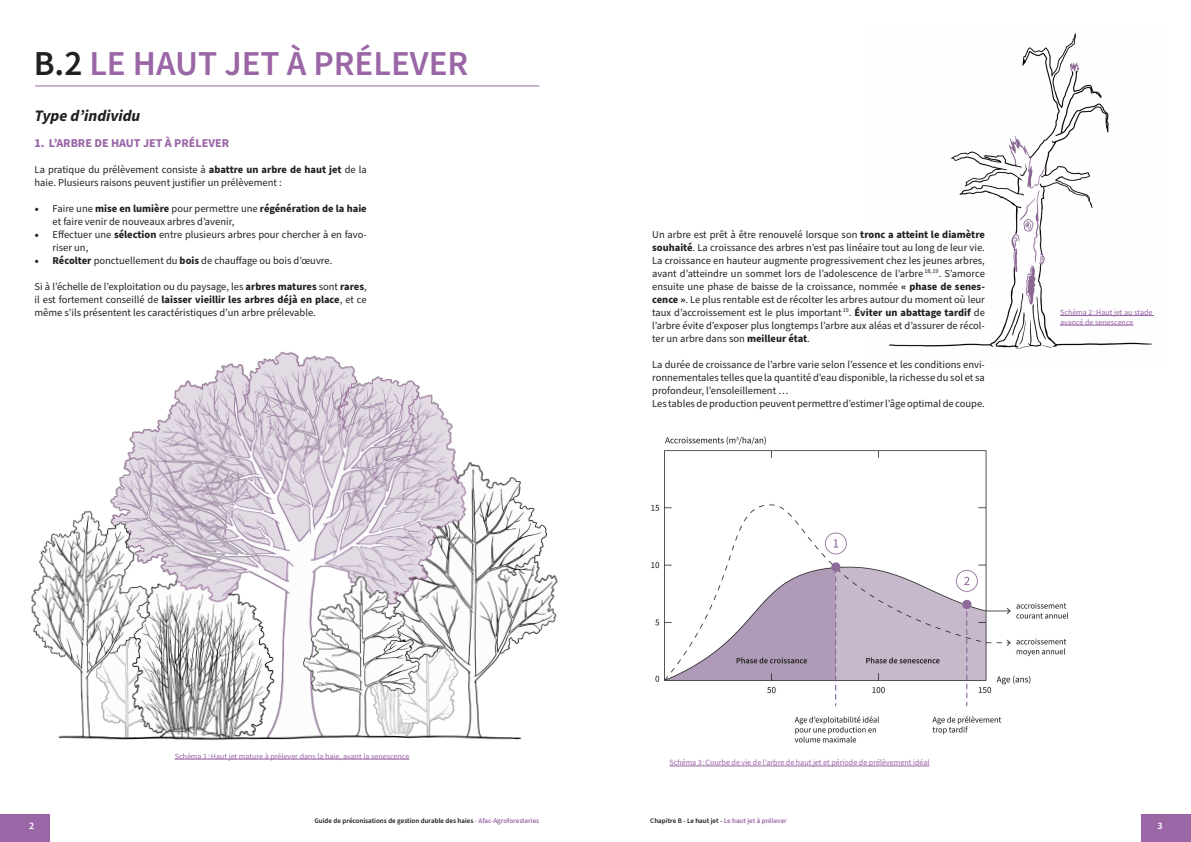
<style>
.page{position:relative;width:1191px;height:842px;background:#fff}
.page>*{position:absolute;margin:0;border:0;box-sizing:border-box;transform-origin:0 0}
.t1{font:600 35px "Source Sans Pro";color:#9a66a6}
.t2{font:italic 700 16px "Source Sans Pro";color:#231f20}
.t3{font:700 12px "Source Sans Pro";color:#9a66a6}
.t4{font:10.5px/13px "Source Sans Pro";color:#231f20}
.t5{font:600 10px "Source Sans Pro";color:#fff}
.t6{font:8px/9.6px "Source Sans Pro";color:#9a66a6}
.t7{font:600 7px "Source Sans Pro";color:#231f20}
.s1{color:#231f20}
.s2{font-weight:700}
.s3{font-family:"Minion Pro";font-size:12px}
.s4{color:#9a66a6}
</style>
<div class="page">
<div style="left:1141px;top:814px;width:50px;height:28px;background:#9a66a6"></div>
<div style="left:0;top:814px;width:50px;height:28px;background:#9a66a6"></div>
<hr style="left:35px;top:85px;width:504px;height:1px;background:#9a66a6">
<img style="left:31px;top:351px;width:527px;height:409px">
<hr style="left:175px;top:759px;width:234px;height:1px;background:#9a66a6">
<img style="left:651px;top:436px;width:418px;height:307px">
<img style="left:889px;top:33px;width:264px;height:316px">
<hr style="left:1060px;top:315px;width:94px;height:1px;background:#9a66a6">
<hr style="left:1060px;top:325px;width:73px;height:1px;background:#9a66a6">
<hr style="left:669px;top:766px;width:260px;height:1px;background:#9a66a6">
<p class="t1" style="left:34px;top:40px;width:436px"><span class="s1">B.2</span> LE HAUT JET À PRÉLEVER</p>
<p class="t2" style="left:35px;top:104px;width:107px">Type d’individu</p>
<p class="t3" style="left:35px;top:134px;width:196px">1. L’ARBRE DE HAUT JET À PRÉLEVER</p>
<p class="t4" style="left:35px;top:163px;width:334px">La pratique du prélèvement consiste à <span class="s2">abattre un arbre de haut jet</span> de la haie. Plusieurs raisons peuvent justifier un prélèvement :</p>
<p class="t4" style="left:53px;top:202px;width:316px;text-indent:-18px"><span class="s3">•</span> Faire une <span class="s2">mise en lumière</span> pour permettre une <span class="s2">régénération de la haie </span>et faire venir de nouveaux arbres d’avenir,</p>
<p class="t4" style="left:53px;top:228px;width:316px;text-indent:-18px"><span class="s3">•</span> Effectuer une <span class="s2">sélection</span> entre plusieurs arbres pour chercher à en favo&shy;riser un,</p>
<p class="t4" style="left:35px;top:254px;width:299px"><span class="s3">•</span> <span class="s2">Récolter</span> ponctuellement du <span class="s2">bois</span> de chauffage ou bois d’œuvre.</p>
<p class="t4" style="left:35px;top:280px;width:334px;text-align:justify">Si à l’échelle de l’exploitation ou du paysage, les <span class="s2">arbres matures</span> sont <span class="s2">rares</span>, il est fortement conseillé de <span class="s2">laisser vieillir les arbres déjà en place</span>, et ce même s’ils présentent les caractéristiques d’un arbre prélevable.</p>
<p class="t6" style="left:175px;top:751px;width:236px">Schéma 1 : Haut jet mature à prélever dans la haie, avant la senescence</p>
<p class="t4" style="left:652px;top:228px;width:334px;text-align:justify">Un arbre est prêt à être renouvelé lorsque son <span class="s2">tronc a atteint le diamètre souhaité</span>. La croissance des arbres n’est pas linéaire tout au long de leur vie.<br>La croissance en hauteur augmente progressivement chez les jeunes arbres, avant d’atteindre un sommet lors de l’adolescence de l’arbre <sup>18,</sup> <sup>19</sup>. S’amorce ensuite une phase de baisse de la croissance, nommée <span class="s2">« phase de senes&shy;cence »</span>. Le plus rentable est de récolter les arbres autour du moment où leur taux d’accroissement est le plus important <sup>19</sup>. <span class="s2">Éviter un abattage tardif</span> de l’arbre évite d’exposer plus longtemps l’arbre aux aléas et d’assurer de récol&shy;ter un arbre dans son <span class="s2">meilleur état</span>.</p>
<p class="t4" style="left:652px;top:358px;width:334px;text-align:justify">La durée de croissance de l’arbre varie selon l’essence et les conditions envi&shy;ronnementales telles que la quantité d’eau disponible, la richesse du sol et sa profondeur, l’ensoleillement …</p>
<p class="t4" style="left:652px;top:397px;width:334px">Les tables de production peuvent permettre d’estimer l’âge optimal de coupe.</p>
<p class="t6" style="left:1060px;top:308px;width:94px">Schéma 2 : Haut jet au stade avancé de senescence</p>
<p class="t6" style="left:669px;top:758px;width:261px">Schéma 3 : Courbe de vie de l’arbre de haut jet et période de prélèvement idéal</p>
<p class="t7" style="left:314px;top:816px;width:226px">Guide de préconisations de gestion durable des haies <span class="s4">- Afac-Agroforesteries</span></p>
<p class="t7" style="left:650px;top:816px;width:138px">Chapitre B - Le haut jet - <span class="s4">Le haut jet à prélever</span></p>
<p class="t5" style="left:29px;top:819px;width:7px">2</p>
<p class="t5" style="left:1157px;top:819px;width:7px">3</p>
</div>
